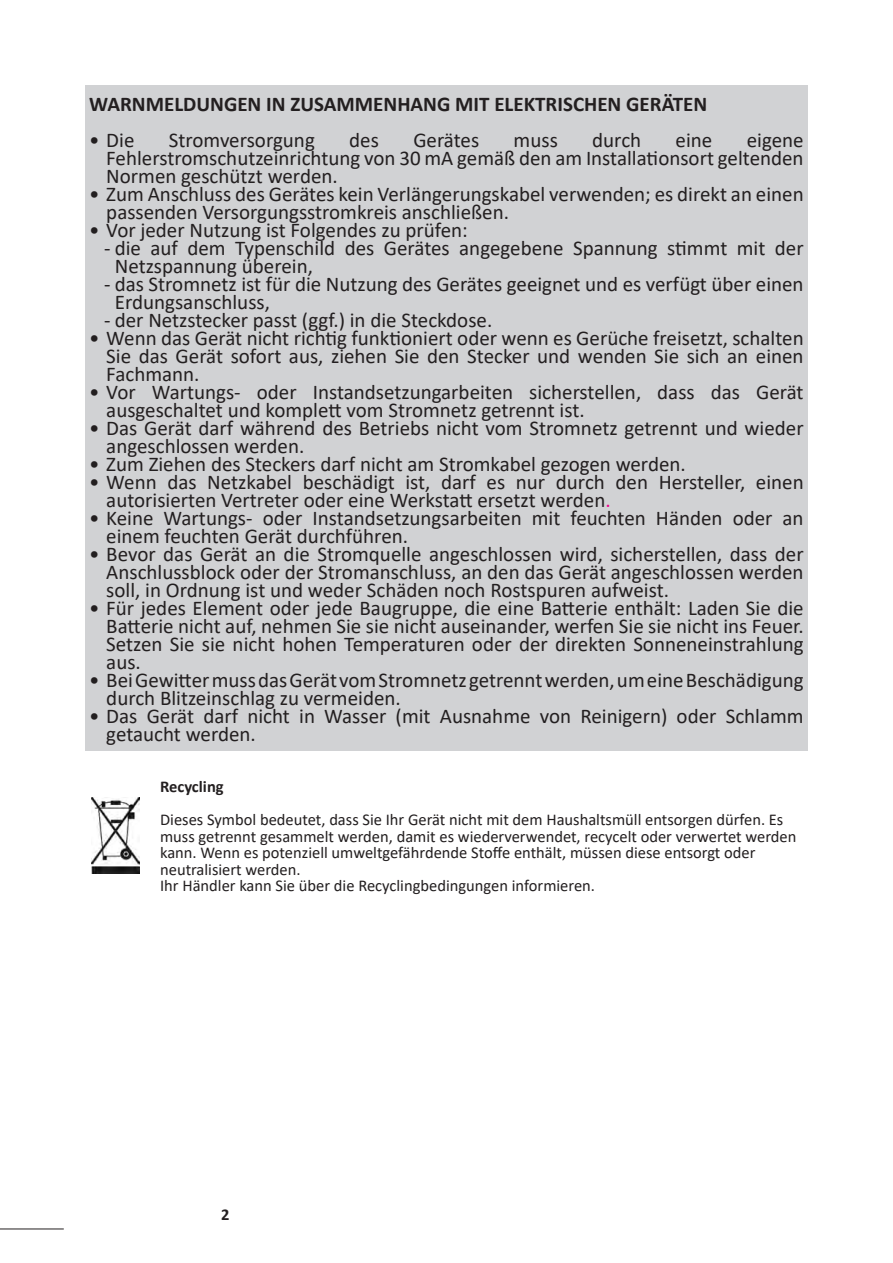
<style>
.page{position:relative;width:893px;height:1263px;background:#fff}
.page>*{position:absolute;margin:0;border:0;box-sizing:border-box;transform-origin:0 0}
.t1{font:21px/18px "Calibri";color:#231f20}
.t2{font:700 21px "Calibri";color:#231f20}
.t3{font:16.5px/16.5px "Calibri";color:#231f20}
.t4{font:700 16.5px "Calibri";color:#231f20}
.s1{color:#ed028c}
</style>
<div class="page">
<hr style="left:0;top:1228px;width:64px;height:1px;background:#231f20">
<div style="left:85px;top:85px;width:723px;height:665px;background:#d1d2d4"></div>
<img style="left:92px;top:798px;width:48px;height:76px">
<p class="t2" style="left:89px;top:89px;width:619px">WARNMELDUNGEN IN ZUSAMMENHANG MIT ELEKTRISCHEN GERÄTEN</p>
<p class="t1" style="left:89px;top:130px;width:47px">• Die</p>
<p class="t1" style="left:169px;top:130px;width:148px">Stromversorgung</p>
<p class="t1" style="left:349px;top:130px;width:31px">des</p>
<p class="t1" style="left:413px;top:130px;width:67px">Gerätes</p>
<p class="t1" style="left:514px;top:130px;width:46px">muss</p>
<p class="t1" style="left:592px;top:130px;width:50px">durch</p>
<p class="t1" style="left:676px;top:130px;width:38px">eine</p>
<p class="t1" style="left:106px;top:130px;width:699px;text-align:justify;text-indent:640px">eigene Fehlerstromschutzeinrichtung von 30 mA gemäß den am Installationsort geltenden Normen geschützt werden.</p>
<p class="t1" style="left:106px;top:184px;width:699px;text-indent:-17px">• Zum Anschluss des Gerätes kein Verlängerungskabel verwenden; es direkt an einen passenden Versorgungsstromkreis anschließen.</p>
<p class="t1" style="left:89px;top:220px;width:380px">• Vor jeder Nutzung ist Folgendes zu prüfen:</p>
<p class="t1" style="left:115px;top:238px;width:690px;text-indent:-11px">- die auf dem Typenschild des Gerätes angegebene Spannung stimmt mit der<br>Netzspannung überein,</p>
<p class="t1" style="left:115px;top:274px;width:690px;text-indent:-11px">- das Stromnetz ist für die Nutzung des Gerätes geeignet und es verfügt über einen<br>Erdungsanschluss,</p>
<p class="t1" style="left:104px;top:310px;width:390px">- der Netzstecker passt (ggf.) in die Steckdose.</p>
<p class="t1" style="left:106px;top:328px;width:699px;text-align:justify;text-indent:-17px">• Wenn das Gerät nicht richtig funktioniert oder wenn es Gerüche freisetzt, schalten Sie das Gerät sofort aus, ziehen Sie den Stecker und wenden Sie sich an einen Fachmann.</p>
<p class="t1" style="left:106px;top:382px;width:699px;text-indent:-17px">• Vor Wartungs- oder Instandsetzungarbeiten sicherstellen, dass das Gerät ausgeschaltet und komplett vom Stromnetz getrennt ist.</p>
<p class="t1" style="left:106px;top:418px;width:699px;text-indent:-17px">• Das Gerät darf während des Betriebs nicht vom Stromnetz getrennt und wieder angeschlossen werden.</p>
<p class="t1" style="left:89px;top:454px;width:598px">• Zum Ziehen des Steckers darf nicht am Stromkabel gezogen werden.</p>
<p class="t1" style="left:106px;top:472px;width:699px;text-indent:-17px">• Wenn das Netzkabel beschädigt ist, darf es nur durch den Hersteller, einen autorisierten Vertreter oder eine Werkstatt ersetzt werden<span class="s1">.</span></p>
<p class="t1" style="left:106px;top:508px;width:699px;text-indent:-17px">• Keine Wartungs- oder Instandsetzungsarbeiten mit feuchten Händen oder an einem feuchten Gerät durchführen.</p>
<p class="t1" style="left:106px;top:544px;width:699px;text-align:justify;text-indent:-17px">• Bevor das Gerät an die Stromquelle angeschlossen wird, sicherstellen, dass der Anschlussblock oder der Stromanschluss, an den das Gerät angeschlossen werden soll, in Ordnung ist und weder Schäden noch Rostspuren aufweist.</p>
<p class="t1" style="left:106px;top:598px;width:699px;text-align:justify;text-indent:-17px">• Für jedes Element oder jede Baugruppe, die eine Batterie enthält: Laden Sie die Batterie nicht auf, nehmen Sie sie nicht auseinander, werfen Sie sie nicht ins Feuer.<br>Setzen Sie sie nicht hohen Temperaturen oder der direkten Sonneneinstrahlung aus.</p>
<p class="t1" style="left:106px;top:670px;width:699px;text-indent:-17px">• Bei Gewitter muss das Gerät vom Stromnetz getrennt werden, um eine Beschädigung durch Blitzeinschlag zu vermeiden.</p>
<p class="t1" style="left:106px;top:706px;width:699px;text-indent:-17px">• Das Gerät darf nicht in Wasser (mit Ausnahme von Reinigern) oder Schlamm getaucht werden.</p>
<p class="t4" style="left:160px;top:775px;width:65px">Recycling</p>
<p class="t3" style="left:160px;top:811px;width:638px">Dieses Symbol bedeutet, dass Sie Ihr Gerät nicht mit dem Haushaltsmüll entsorgen dürfen. Es muss getrennt gesammelt werden, damit es wiederverwendet, recycelt oder verwertet werden kann. Wenn es potenziell umweltgefährdende Stoffe enthält, müssen diese entsorgt oder neutralisiert werden.<br>Ihr Händler kann Sie über die Recyclingbedingungen informieren.</p>
<p class="t4" style="left:221px;top:1203px;width:10px">2</p>
</div>
